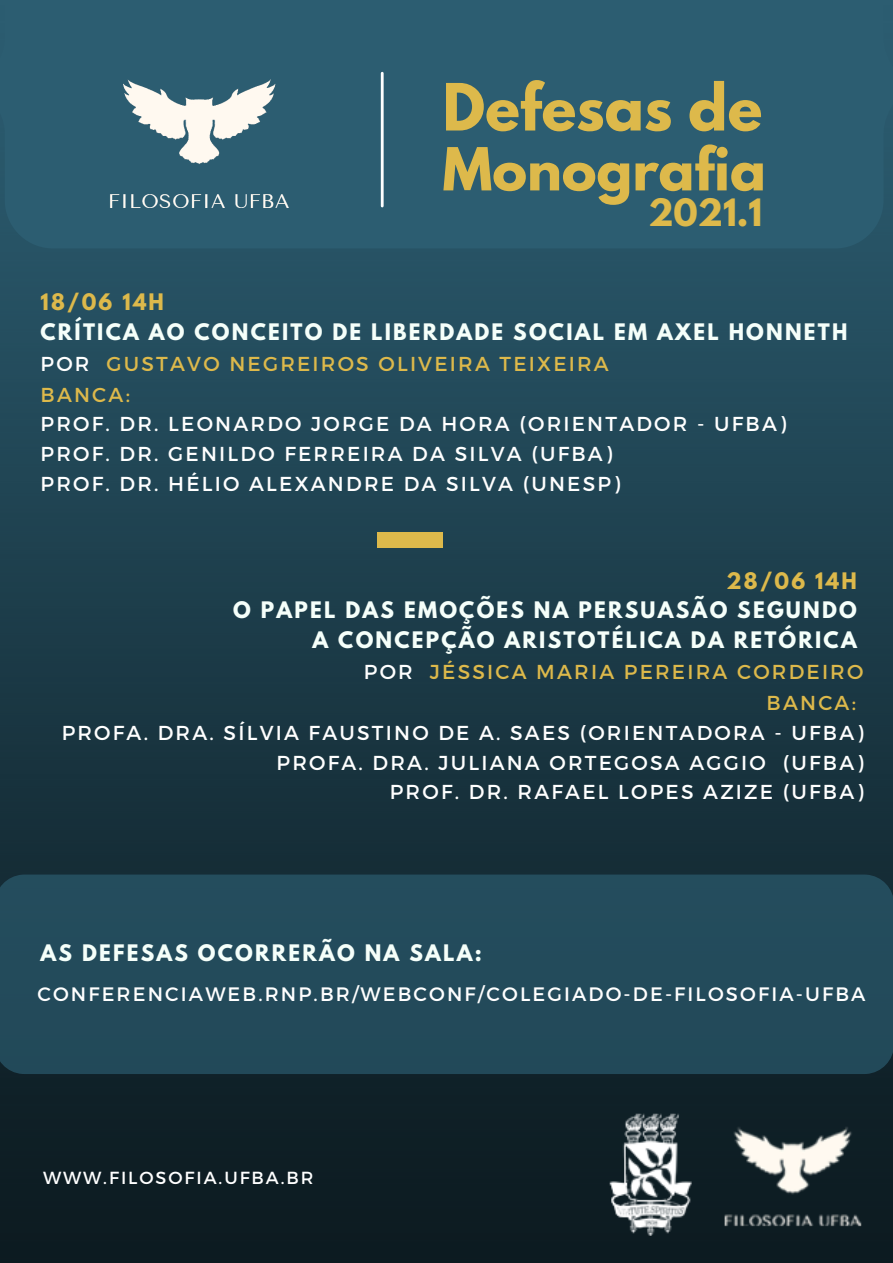
<style>
.page{position:relative;width:893px;height:1263px;background:#fff}
.page>*{position:absolute;margin:0;border:0;box-sizing:border-box;transform-origin:0 0}
.t1{font:700 57.68px "League Spartan";color:#ddb94b}
.t2{font:700 52.57px "League Spartan";color:#ddb94b}
.t3{font:700 33.38px "League Spartan";color:#ddb94b}
.t4{font:20.17px "Montserrat";letter-spacing:.11em;color:#fff}
.t5{font:700 20.17px "League Spartan";letter-spacing:.11em;color:#f5fffa}
.t6{font:20.17px "Montserrat";letter-spacing:.11em;color:#ddb94b}
.t7{font:700 20.17px "League Spartan";letter-spacing:.11em;color:#ddb94b}
.t8{font:19.42px "Montserrat";letter-spacing:.11em;color:#fff}
.t9{font:17.48px "Montserrat";letter-spacing:.11em;color:#fff}
.s1{color:#fff}
</style>
<div class="page">
<img style="left:0;top:248px;width:893px;height:1015px">
<div style="left:377px;top:532px;width:65px;height:15px;background:#ddb94b"></div>
<div style="left:0;top:0;width:893px;height:248px;background:#2c5d71"></div>
<img style="left:84px;top:26px;width:230px;height:230px">
<hr style="left:381px;top:73px;width:2px;height:133px;background:#fff">
<div style="left:0;top:874px;width:893px;height:200px;background:#234b5b"></div>
<img style="left:607px;top:1098px;width:266px;height:137px">
<p class="t1" style="left:442px;top:79px;width:321px">Defesas de</p>
<p class="t2" style="left:442px;top:143px;width:325px">Monografia</p>
<p class="t3" style="left:648px;top:196px;width:115px">2021.1</p>
<p class="t7" style="left:41px;top:292px;width:125px">18/06 14H</p>
<p class="t5" style="left:41px;top:322px;width:808px">CRÍTICA AO CONCEITO DE LIBERDADE SOCIAL EM AXEL HONNETH</p>
<p class="t6" style="left:41px;top:351px;width:570px"><span class="s1">POR</span> GUSTAVO NEGREIROS OLIVEIRA TEIXEIRA</p>
<p class="t6" style="left:41px;top:381px;width:91px">BANCA:</p>
<p class="t4" style="left:41px;top:411px;width:747px">PROF. DR. LEONARDO JORGE DA HORA (ORIENTADOR - UFBA)</p>
<p class="t4" style="left:41px;top:441px;width:573px">PROF. DR. GENILDO FERREIRA DA SILVA (UFBA)</p>
<p class="t4" style="left:41px;top:471px;width:581px">PROF. DR. HÉLIO ALEXANDRE DA SILVA (UNESP)</p>
<p class="t7" style="left:726px;top:570px;width:132px">28/06 14H</p>
<p class="t5" style="left:233px;top:600px;width:625px">O PAPEL DAS EMOÇÕES NA PERSUASÃO SEGUNDO</p>
<p class="t5" style="left:312px;top:630px;width:546px">A CONCEPÇÃO ARISTOTÉLICA DA RETÓRICA</p>
<p class="t6" style="left:364px;top:659px;width:501px"><span class="s1">POR</span> JÉSSICA MARIA PEREIRA CORDEIRO</p>
<p class="t6" style="left:766px;top:690px;width:91px">BANCA:</p>
<p class="t4" style="left:62px;top:719px;width:803px">PROFA. DRA. SÍLVIA FAUSTINO DE A. SAES (ORIENTADORA - UFBA)</p>
<p class="t4" style="left:276px;top:749px;width:588px">PROFA. DRA. JULIANA ORTEGOSA AGGIO (UFBA)</p>
<p class="t4" style="left:390px;top:779px;width:475px">PROF. DR. RAFAEL LOPES AZIZE (UFBA)</p>
<p class="t5" style="left:41px;top:943px;width:443px">AS DEFESAS OCORRERÃO NA SALA:</p>
<p class="t8" style="left:37px;top:981px;width:829px">CONFERENCIAWEB.RNP.BR/WEBCONF/COLEGIADO-DE-FILOSOFIA-UFBA</p>
<p class="t9" style="left:43px;top:1166px;width:272px">WWW.FILOSOFIA.UFBA.BR</p>
</div>
